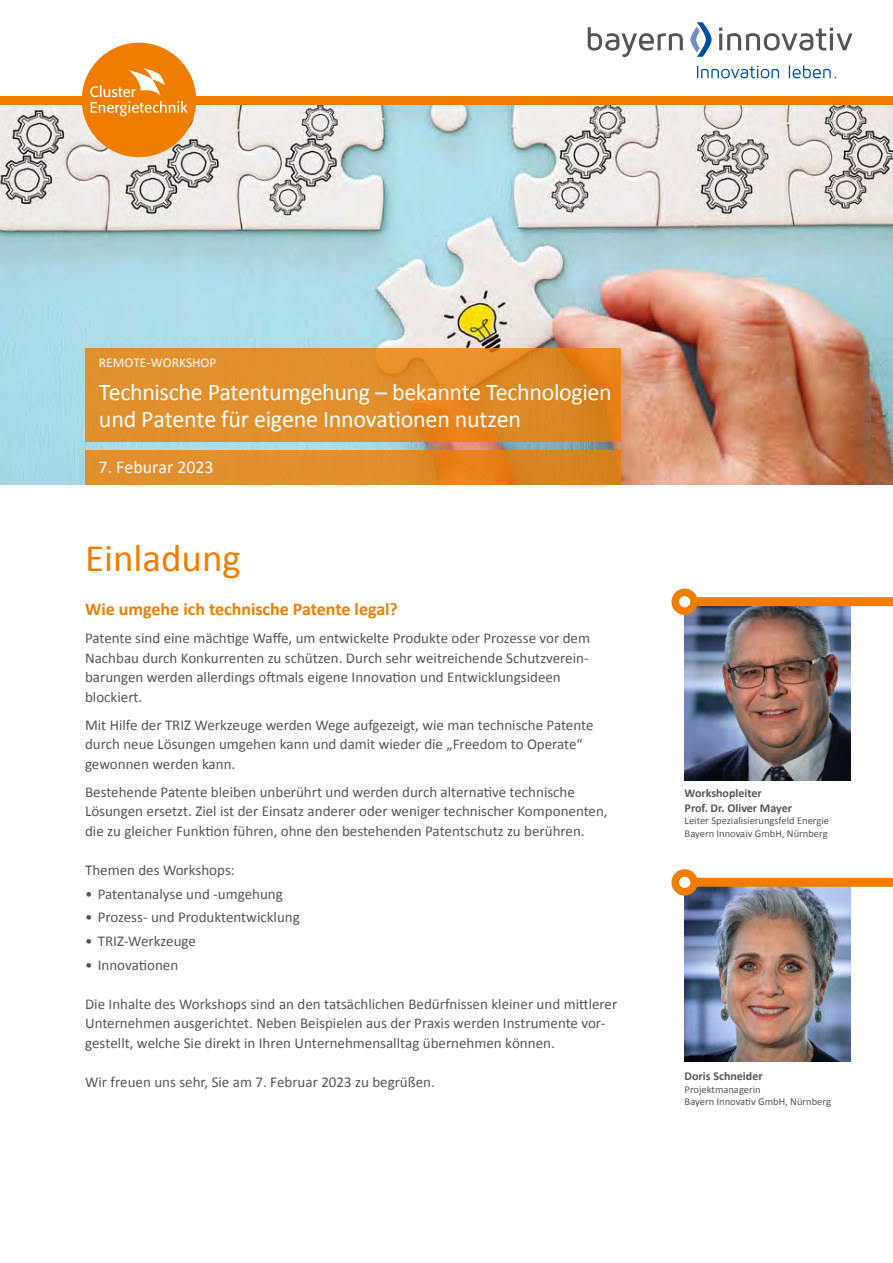
<style>
.page{position:relative;width:893px;height:1263px;background:#fff}
.page>*{position:absolute;margin:0;border:0;box-sizing:border-box;transform-origin:0 0}
.t1{font:39px "Calibri";color:#ef7d00}
.t2{font:24px/27px "Calibri";letter-spacing:-.01em;color:#fff}
.t3{font:700 18px "Calibri";color:#ef7d00}
.t4{font:18px "Calibri";color:#fff}
.t5{font:15px/19.5px "Calibri";color:#525556}
.t6{font:13.5px "Calibri";color:#fff}
.t7{font:700 12px/14.4px "Calibri";color:#525556}
.t8{font:10.5px/12.6px "Calibri";color:#525556}
</style>
<div class="page">
<img style="left:1px;top:104px;width:892px;height:381px">
<svg style="left:85px;top:349px;width:536px;height:93px;background:#e18b28"></svg>
<svg style="left:85px;top:451px;width:536px;height:34px;background:#df8926"></svg>
<div style="left:0;top:96px;width:893px;height:8px;background:#ef7d00"></div>
<img style="left:685px;top:887px;width:165px;height:174px">
<img style="left:685px;top:606px;width:165px;height:174px">
<div style="left:689px;top:597px;width:204px;height:9px;background:#ef7d00"></div>
<div style="left:671px;top:589px;width:27px;height:26px;border:8px solid #ef7d00;border-radius:50%"></div>
<div style="left:689px;top:878px;width:204px;height:9px;background:#ef7d00"></div>
<div style="left:671px;top:869px;width:27px;height:26px;border:8px solid #ef7d00;border-radius:50%"></div>
<div style="left:82px;top:43px;width:114px;height:114px;background:#ef7d00;border-radius:50%"></div>
<svg style="left:90px;top:68px;width:98px;height:48px"></svg>
<svg style="left:588px;top:27px;width:95px;height:30px"></svg>
<svg style="left:719px;top:28px;width:133px;height:23px"></svg>
<svg style="left:690px;top:22px;width:22px;height:35px"></svg>
<svg style="left:697px;top:65px;width:139px;height:13px"></svg>
<p class="t6" style="left:99px;top:353px;width:119px">REMOTE-Workshop</p>
<h2 class="t2" style="left:99px;top:378px;width:514px">Technische patentumgehung – bekannte Technologien und Patente für eigene Innovationen nutzen</h2>
<p class="t4" style="left:99px;top:454px;width:117px">7. Feburar 2023</p>
<h1 class="t1" style="left:85px;top:534px;width:157px">Einladung</h1>
<p class="t3" style="left:85px;top:598px;width:314px">Wie umgehe ich technische Patente legal?</p>
<p class="t5" style="left:85px;top:628px;width:506px">Patente sind eine mächtige Waffe, um entwickelte Produkte oder Prozesse vor dem Nachbau durch Konkurrenten zu schützen. Durch sehr weitreichende Schutzverein&shy;barungen werden allerdings oftmals eigene Innovation und Entwicklungsideen blockiert.</p>
<p class="t5" style="left:85px;top:714px;width:510px">Mit Hilfe der TRIZ Werkzeuge werden Wege aufgezeigt, wie man technische Patente durch neue Lösungen umgehen kann und damit wieder die „Freedom to Operate“ gewonnen werden kann.</p>
<p class="t5" style="left:85px;top:781px;width:524px">Bestehende Patente bleiben unberührt und werden durch alternative technische<br>Lösungen ersetzt. Ziel ist der Einsatz anderer oder weniger technischer Komponenten, die zu gleicher Funktion führen, ohne den bestehenden Patentschutz zu berühren.</p>
<p class="t5" style="left:85px;top:859px;width:151px">Themen des Workshops:</p>
<p class="t5" style="left:85px;top:883px;width:199px">• Patentanalyse und -umgehung</p>
<p class="t5" style="left:85px;top:907px;width:216px">• Prozess- und Produktentwicklung</p>
<p class="t5" style="left:85px;top:930px;width:112px">• TRIZ-Werkzeuge</p>
<p class="t5" style="left:85px;top:954px;width:95px">• Innovationen</p>
<p class="t5" style="left:85px;top:993px;width:534px">Die Inhalte des Workshops sind an den tatsächlichen Bedürfnissen kleiner und mittlerer<br>Unternehmen ausgerichtet. Neben Beispielen aus der Praxis werden Instrumente vor&shy;gestellt, welche Sie direkt in Ihren Unternehmensalltag übernehmen können.</p>
<p class="t5" style="left:85px;top:1071px;width:351px">Wir freuen uns sehr, Sie am 7. Februar 2023 zu begrüßen.</p>
<p class="t7" style="left:685px;top:785px;width:109px">Workshopleiter<br>Prof. Dr. Oliver Mayer</p>
<p class="t8" style="left:685px;top:814px;width:146px">Leiter Spezialisierungsfeld Energie<br>Bayern Innovaiv GmbH, Nürnberg</p>
<p class="t7" style="left:685px;top:1068px;width:80px">Doris Schneider</p>
<p class="t8" style="left:685px;top:1082px;width:148px">Projektmanagerin<br>Bayern Innovativ GmbH, Nürnberg</p>
</div>
